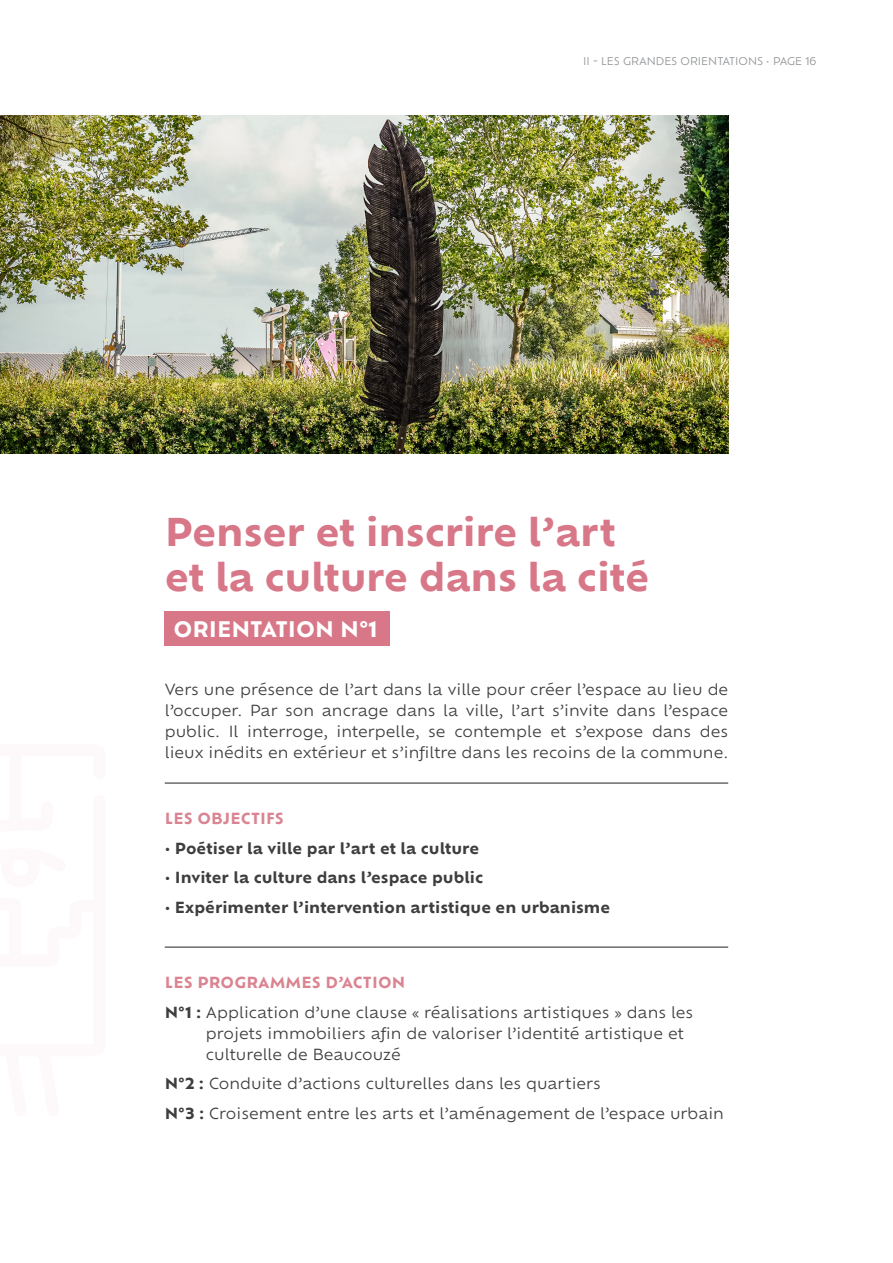
<style>
.page{position:relative;width:893px;height:1263px;background:#fff}
.page>*{position:absolute;margin:0;border:0;box-sizing:border-box;transform-origin:0 0}
.t1{font:700 37.5px/45px "Ofelia Text";letter-spacing:-.01em;color:#d77788}
.t2{font:700 21px "Ofelia Text";color:#fff}
.t3{font:15px/21px "Ofelia Text";color:#3e3e3f;text-align:justify}
.t4{font:700 15px "Ofelia Text";color:#3e3e3f}
.t5{font:700 15px "Ofelia Text";letter-spacing:.01em;color:#da8492}
.t6{font:10.5px "Ofelia Text";color:#939598}
.s1{font-weight:700}
</style>
<div class="page">
<div style="left:165px;top:612px;width:225px;height:34px;background:#d77788"></div>
<hr style="left:165px;top:783px;width:563px;height:1px;background:#231f20">
<hr style="left:165px;top:947px;width:563px;height:1px;background:#231f20">
<img style="left:0;top:116px;width:728px;height:337px">
<p class="t6" style="left:583px;top:53px;width:235px">II - LES GRANDES ORIENTATIONS • PAGE 16</p>
<p class="t1" style="left:165px;top:507px;width:486px">Penser et inscrire l’art et la culture dans la cité</p>
<p class="t2" style="left:173px;top:613px;width:206px">ORIENTATION N°1</p>
<p class="t3" style="left:165px;top:678px;width:565px">Vers une présence de l’art dans la ville pour créer l’espace au lieu de l’occuper. Par son ancrage dans la ville, l’art s’invite dans l’espace public. Il interroge, interpelle, se contemple et s’expose dans des lieux inédits en extérieur et s’infiltre dans les recoins de la commune.</p>
<p class="t5" style="left:165px;top:807px;width:121px">LES OBJECTIFS</p>
<p class="t4" style="left:165px;top:837px;width:316px">• Poétiser la ville par l’art et la culture</p>
<p class="t4" style="left:165px;top:866px;width:320px">• Inviter la culture dans l’espace public</p>
<p class="t4" style="left:165px;top:896px;width:447px">• Expérimenter l’intervention artistique en urbanisme</p>
<p class="t5" style="left:165px;top:971px;width:242px">LES PROGRAMMES D’ACTION</p>
<p class="t3" style="left:206px;top:1000px;width:489px;text-align:left;text-indent:-41px"><span class="s1">N°1 :</span> Application d’une clause « réalisations artistiques » dans les projets immobiliers afin de valoriser l’identité artistique et culturelle de Beaucouzé</p>
<p class="t3" style="left:165px;top:1072px;width:437px"><span class="s1">N°2 :</span> Conduite d’actions culturelles dans les quartiers</p>
<p class="t3" style="left:165px;top:1101px;width:561px"><span class="s1">N°3 :</span> Croisement entre les arts et l’aménagement de l’espace urbain</p>
</div>
